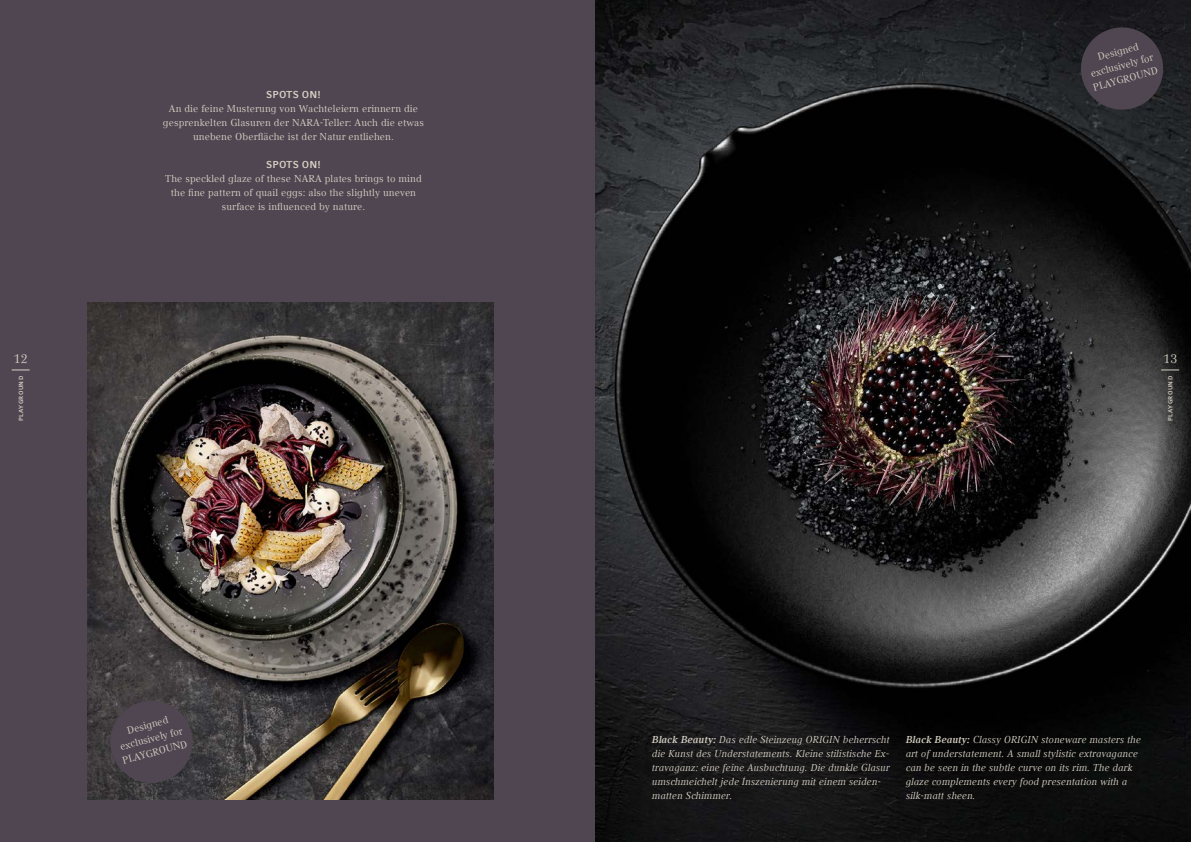
<style>
.page{position:relative;width:1191px;height:842px;background:#fff}
.page>*{position:absolute;margin:0;border:0;box-sizing:border-box;transform-origin:0 0}
.t1{font:12.6px "Compatil Text LT Com";color:#d6d1c4}
.t2{font:italic 10px/14px "Compatil Text LT Com";letter-spacing:.01em;color:#d6d1c4}
.t3{font:10px/14px "Compatil Text LT Com";letter-spacing:.01em;color:#d6d1c4;text-align:center}
.t4{font:700 10px "Compatil Fact LT Com";letter-spacing:.01em;color:#d6d1c4}
.t5{font:700 6px "Compatil Fact LT Com";letter-spacing:.06em;color:#d6d1c4}
.s1{font-weight:700}
</style>
<div class="page">
<div style="left:0;top:0;width:595px;height:842px;background:#4f4651"></div>
<img style="left:595px;top:0;width:596px;height:842px">
<img style="left:88px;top:302px;width:405px;height:497px">
<svg style="left:1076px;top:23px;width:91px;height:91px;background:#3d3840"></svg>
<svg style="left:106px;top:696px;width:91px;height:91px"></svg>
<svg style="left:12px;top:370px;width:18px;height:1px"></svg>
<svg style="left:1161px;top:370px;width:18px;height:1px"></svg>
<p class="t4" style="left:266px;top:89px;width:56px">SPOTS ON!</p>
<p class="t3" style="left:163px;top:102px;width:262px">An die feine Musterung von Wachteleiern erinnern die gesprenkelten Glasuren der NARA-Teller: Auch die etwas unebene Oberfläche ist der Natur entliehen.</p>
<p class="t4" style="left:266px;top:159px;width:56px">SPOTS ON!</p>
<p class="t3" style="left:165px;top:172px;width:258px">The speckled glaze of these NARA plates brings to mind the fine pattern of quail eggs: also the slightly uneven surface is influenced by nature.</p>
<p class="t3" style="left:1084px;top:54px;width:68px;rotate:-15deg">Designed exclusively for<br>PLAYGROUND</p>
<p class="t1" style="left:13px;top:352px;width:16px">12</p>
<p class="t1" style="left:1163px;top:352px;width:16px">13</p>
<p class="t5" style="left:17px;top:421px;width:46px;rotate:-90deg">PLAYGROUND</p>
<p class="t5" style="left:1166px;top:421px;width:46px;rotate:-90deg">PLAYGROUND</p>
<p class="t3" style="left:114px;top:727px;width:68px;rotate:-15deg">Designed exclusively for<br>PLAYGROUND</p>
<p class="t2" style="left:652px;top:733px;width:239px"><span class="s1">Black Beauty:</span> Das edle Steinzeug ORIGIN beherrscht die Kunst des Understatements. Kleine stilistische Ex&shy;travaganz: eine feine Ausbuchtung. Die dunkle Glasur umschmeichelt jede Inszenierung mit einem seiden&shy;matten Schimmer.</p>
<p class="t2" style="left:906px;top:733px;width:237px"><span class="s1">Black Beauty:</span> Classy ORIGIN stoneware masters the art of understatement. A small stylistic extravagance can be seen in the subtle curve on its rim. The dark glaze complements every food presentation with a silk-matt sheen.</p>
</div>
